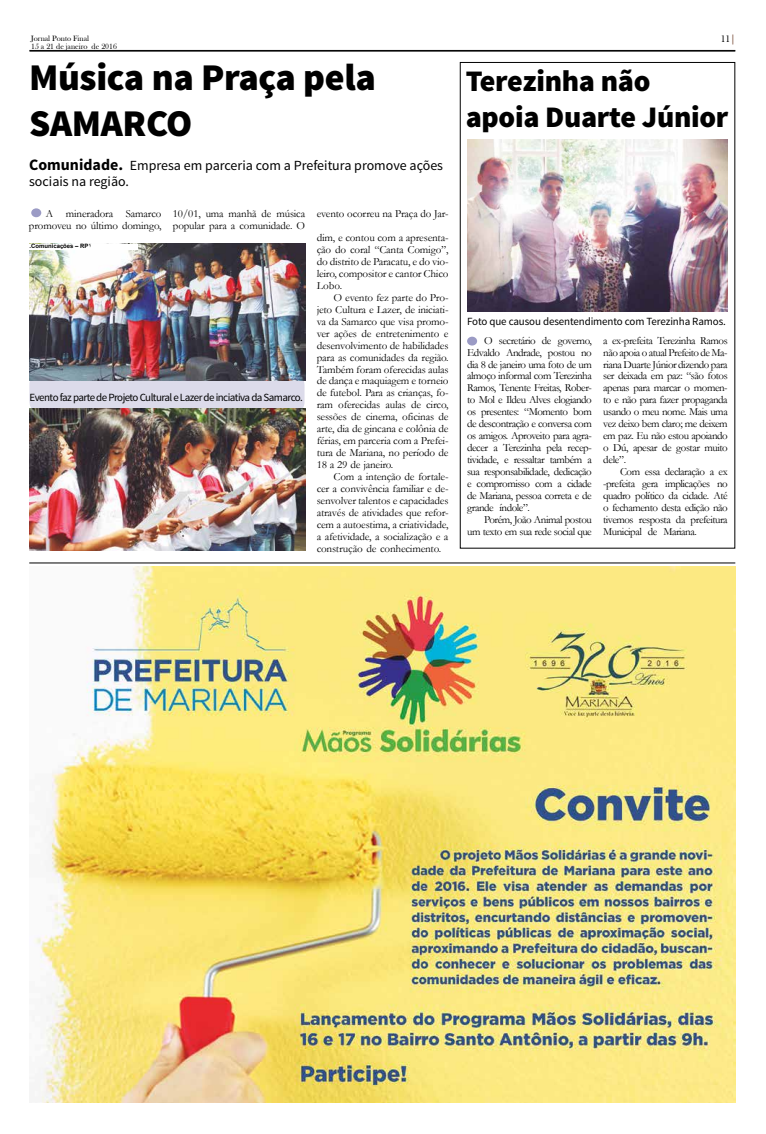
<style>
.page{position:relative;width:766px;height:1134px;background:#fff}
.page>*{position:absolute;margin:0;border:0;box-sizing:border-box;transform-origin:0 0}
.t1{font:900 37.8px/45.4px "Source Sans Pro";letter-spacing:-.01em;color:#000}
.t2{font:900 29.9px/35.8px "Source Sans Pro";letter-spacing:-.01em;color:#000}
.t3{font:13.9px/16.7px "Source Sans Pro";color:#000}
.t4{font:10.9px/11.9px "Garamond";letter-spacing:-.04em;color:#000;text-align:justify}
.t5{font:10.9px/11.9px "Garamond";letter-spacing:-.01em;color:#000}
.t6{font:10.9px "Source Sans Pro";letter-spacing:-.05em;color:#000}
.t7{font:10.9px "Source Sans Pro";letter-spacing:-.01em;color:#000}
.t8{font:10px "Bask Old Face";color:#000}
.t9{font:8px "Bask Old Face";color:#000}
.t10{font:700 6px "Arial";color:#000}
.s1{color:#551c00}
.s2{font-weight:700;font-size:15.9px}
</style>
<div class="page">
<div style="left:29px;top:373px;width:275px;height:41px;background:#dcdbea;border-radius:12px"></div>
<hr style="left:29px;top:50px;width:706px;height:1px;background:#000">
<hr style="left:29px;top:51px;width:706px;height:1px;background:#000">
<hr style="left:29px;top:562px;width:706px;height:1px;background:#000">
<div style="left:31px;top:208px;width:10px;height:9px;background:#9b9bc5;border-radius:50%"></div>
<img style="left:30px;top:243px;width:275px;height:138px">
<div style="left:29px;top:244px;width:109px;height:5px;background:#fff"></div>
<img style="left:30px;top:408px;width:275px;height:142px">
<img style="left:34px;top:566px;width:701px;height:536px">
<img style="left:467px;top:140px;width:260px;height:171px">
<div style="left:467px;top:337px;width:10px;height:9px;background:#9b9bc5;border-radius:50%"></div>
<p class="t9" style="left:31px;top:34px;width:59px">Jornal Ponto Final</p>
<p class="t8" style="left:720px;top:33px;width:16px">11<span class="s1">|</span></p>
<p class="t9" style="left:31px;top:42px;width:87px">15 a 21 de janeiro de 2016</p>
<h1 class="t1" style="left:29px;top:57px;width:348px">Música na Praça pela<br>SAMARCO</h1>
<p class="t3" style="left:29px;top:157px;width:415px"><span class="s2">Comunidade.</span> Empresa em parceria com a Prefeitura promove ações sociais na região.</p>
<p class="t5" style="left:29px;top:208px;width:134px;text-align:right">A mineradora Samarco promoveu no último domingo,</p>
<p class="t5" style="left:173px;top:208px;width:134px">10/01, uma manhã de música popular para a comunidade. O</p>
<p class="t5" style="left:316px;top:202px;width:134px;line-height:23.9px">evento ocorreu na Praça do Jar&shy;dim, e contou com a apresenta-</p>
<p class="t4" style="left:316px;top:243px;width:134px">ção do coral “Canta Comigo”, do distrito de Paracatu, e do vio&shy;leiro, compositor e cantor Chico Lobo.</p>
<p class="t4" style="left:316px;top:291px;width:134px;text-indent:17px">O evento fez parte do Pro&shy;jeto Cultura e Lazer, de iniciati&shy;va da Samarco que visa promo&shy;ver ações de entretenimento e desenvolvimento de habilidades para as comunidades da região.<br>Também foram oferecidas aulas de dança e maquiagem e torneio de futebol. Para as crianças, fo&shy;ram oferecidas aulas de circo, sessões de cinema, oficinas de arte, dia de gincana e colônia de férias, em parceria com a Prefei&shy;tura de Mariana, no período de 18 a 29 de janeiro.</p>
<p class="t4" style="left:316px;top:470px;width:134px;text-indent:17px">Com a intenção de fortale&shy;cer a convivência familiar e de&shy;senvolver talentos e capacidades através de atividades que refor&shy;cem a autoestima, a criatividade, a afetividade, a socialização e a construção de conhecimento.</p>
<p class="t10" style="left:29px;top:242px;width:64px">.Comunicações – RP1</p>
<p class="t6" style="left:30px;top:390px;width:275px">Evento faz parte de Projeto Cultural e Lazer de inciativa da Samarco.</p>
<h2 class="t2" style="left:465px;top:65px;width:264px">Terezinha não apoia Duarte Júnior</h2>
<p class="t7" style="left:467px;top:314px;width:260px">Foto que causou desentendimento com Terezinha Ramos.</p>
<p class="t4" style="left:467px;top:334px;width:126px;text-indent:17px">O secretário de governo, Edvaldo Andrade, postou no dia 8 de janeiro uma foto de um almoço informal com Terezinha Ramos, Tenente Freitas, Rober&shy;to Mol e Ildeu Alves elogiando os presentes: “Momento bom de descontração e conversa com os amigos. Aproveito para agra&shy;decer a Terezinha pela recep&shy;tividade, e ressaltar também a sua responsabilidade, dedicação e compromisso com a cidade de Mariana, pessoa correta e de grande índole”.</p>
<p class="t4" style="left:467px;top:513px;width:126px;text-align:right">Porém, João Animal postou<br>um texto em sua rede social que</p>
<p class="t4" style="left:603px;top:334px;width:126px">a ex-prefeita Terezinha Ramos não apoia o atual Prefeito de Ma&shy;riana Duarte Júnior dizendo para ser deixada em paz: “são fotos apenas para marcar o momen&shy;to e não para fazer propaganda usando o meu nome. Mais uma vez deixo bem claro; me deixem em paz. Eu não estou apoiando o Dú, apesar de gostar muito dele”.</p>
<p class="t4" style="left:603px;top:465px;width:126px;text-indent:17px">Com essa declaração a ex -prefeita gera implicações no quadro político da cidade. Até o fechamento desta edição não tivemos resposta da prefeitura Municipal de Mariana.</p>
</div>
